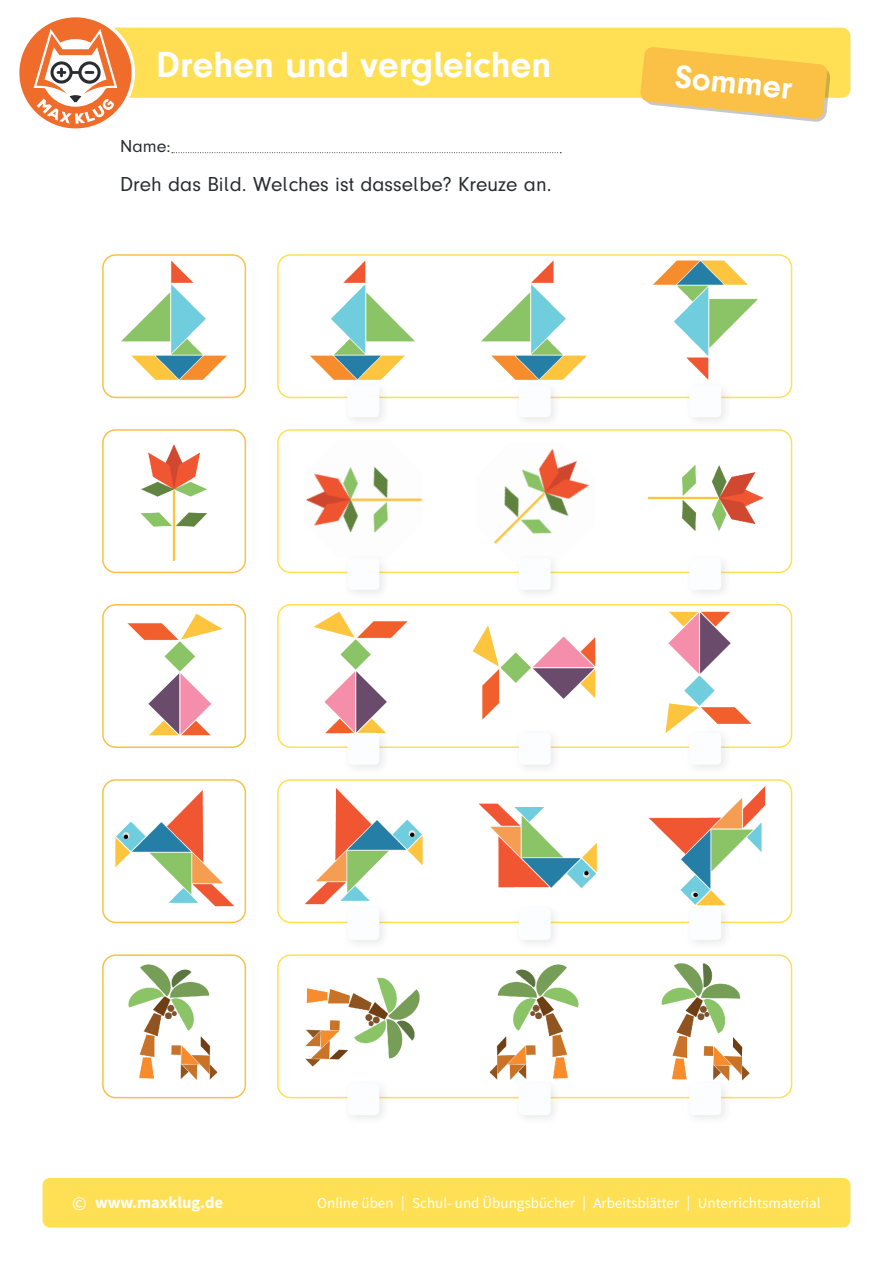
<style>
.page{position:relative;width:893px;height:1263px;background:#fff}
.page>*{position:absolute;margin:0;border:0;box-sizing:border-box;transform-origin:0 0}
.t1{font:700 37.5px "Mk Druckschrift N";color:#fff}
.t2{font:700 33px "Mk Druckschrift N";color:#fff}
.t3{font:21px "Mk Druckschrift N";color:#292c2f}
.t4{font:18px "Mk Druckschrift N";color:#292c2f}
.t5{font:700 16.5px "Source Sans Pro";color:#fff}
.t6{font:15px "Source Sans Pro";color:#fff}
.s1{font-weight:400;font-size:19.5px}
</style>
<div class="page">
<svg style="left:172px;top:152px;width:389px;height:1px"></svg>
<div style="left:75px;top:28px;width:775px;height:70px;background:#ffe054;border-radius:9px"></div>
<svg style="left:640px;top:47px;width:191px;height:75px"></svg>
<div style="left:43px;top:1178px;width:807px;height:49px;background:#ffe054;border-radius:7px"></div>
<svg style="left:19px;top:17px;width:116px;height:112px"></svg>
<img style="left:121px;top:261px;width:106px;height:118px">
<img style="left:310px;top:261px;width:105px;height:118px">
<img style="left:481px;top:261px;width:106px;height:118px">
<img style="left:653px;top:261px;width:105px;height:118px">
<img style="left:141px;top:444px;width:66px;height:117px">
<img style="left:305px;top:467px;width:118px;height:66px">
<img style="left:494px;top:448px;width:95px;height:96px">
<img style="left:648px;top:465px;width:116px;height:66px">
<img style="left:127px;top:613px;width:96px;height:122px">
<img style="left:313px;top:611px;width:95px;height:122px">
<img style="left:473px;top:625px;width:122px;height:95px">
<img style="left:665px;top:611px;width:87px;height:122px">
<img style="left:116px;top:790px;width:118px;height:117px">
<img style="left:305px;top:788px;width:118px;height:117px">
<img style="left:478px;top:803px;width:119px;height:86px">
<img style="left:648px;top:787px;width:118px;height:115px">
<img style="left:128px;top:964px;width:90px;height:116px">
<img style="left:305px;top:977px;width:115px;height:90px">
<img style="left:489px;top:964px;width:90px;height:116px">
<img style="left:661px;top:963px;width:89px;height:118px">
<div style="left:102px;top:254px;width:144px;height:144px;border:2px solid #fac146;border-radius:13px"></div>
<div style="left:102px;top:429px;width:144px;height:144px;border:2px solid #fac146;border-radius:13px"></div>
<div style="left:102px;top:604px;width:144px;height:144px;border:2px solid #fac146;border-radius:13px"></div>
<div style="left:102px;top:779px;width:144px;height:144px;border:2px solid #fac146;border-radius:13px"></div>
<div style="left:102px;top:954px;width:144px;height:144px;border:2px solid #fac146;border-radius:13px"></div>
<div style="left:277px;top:954px;width:515px;height:144px;border:2px solid #ffe054;border-radius:13px"></div>
<div style="left:277px;top:779px;width:515px;height:144px;border:2px solid #ffe054;border-radius:13px"></div>
<div style="left:277px;top:604px;width:515px;height:144px;border:2px solid #ffe054;border-radius:13px"></div>
<div style="left:277px;top:429px;width:515px;height:144px;border:2px solid #ffe054;border-radius:13px"></div>
<div style="left:277px;top:254px;width:515px;height:144px;border:2px solid #ffe054;border-radius:13px"></div>
<div style="left:342px;top:380px;width:49px;height:48px;background:#231f20;opacity:.1"></div>
<div style="left:342px;top:552px;width:49px;height:49px;background:#231f20;opacity:.1"></div>
<div style="left:342px;top:727px;width:49px;height:49px;background:#231f20;opacity:.1"></div>
<div style="left:347px;top:733px;width:32px;height:32px;background:#fbfdfe;border-radius:4px"></div>
<div style="left:342px;top:902px;width:49px;height:49px;background:#231f20;opacity:.1"></div>
<div style="left:342px;top:1078px;width:49px;height:48px;background:#231f20;opacity:.1"></div>
<div style="left:513px;top:380px;width:49px;height:48px;background:#231f20;opacity:.1"></div>
<div style="left:513px;top:552px;width:49px;height:49px;background:#231f20;opacity:.1"></div>
<div style="left:513px;top:727px;width:49px;height:49px;background:#fbfdfe"></div>
<div style="left:513px;top:902px;width:49px;height:49px;background:#231f20;opacity:.1"></div>
<div style="left:513px;top:1078px;width:49px;height:48px;background:#231f20;opacity:.1"></div>
<div style="left:684px;top:380px;width:48px;height:48px;background:#231f20;opacity:.1"></div>
<div style="left:684px;top:552px;width:48px;height:49px;background:#231f20;opacity:.1"></div>
<div style="left:684px;top:727px;width:48px;height:49px;background:#231f20;opacity:.1"></div>
<div style="left:684px;top:902px;width:48px;height:49px;background:#231f20;opacity:.1"></div>
<div style="left:689px;top:908px;width:32px;height:32px;background:#fbfdfe;border-radius:4px"></div>
<div style="left:684px;top:1078px;width:48px;height:48px;background:#231f20;opacity:.1"></div>
<div style="left:689px;top:1083px;width:32px;height:32px;background:#fbfdfe;border-radius:4px"></div>
<h1 class="t1" style="left:156px;top:43px;width:397px">Drehen und vergleichen</h1>
<p class="t4" style="left:120px;top:136px;width:52px">Name:</p>
<h3 class="t3" style="left:120px;top:173px;width:433px">Dreh das Bild. Welches ist dasselbe? Kreuze an.</h3>
<h2 class="t2" style="left:677px;top:58px;width:119px;rotate:6deg">Sommer</h2>
<p class="t5" style="left:72px;top:1191px;width:152px"><span class="s1">©</span> www.maxklug.de</p>
<p class="t6" style="left:317px;top:1194px;width:505px">Online üben | Schul- und Übungsbücher | Arbeitsblätter | Unterrichtsmaterial</p>
</div>
